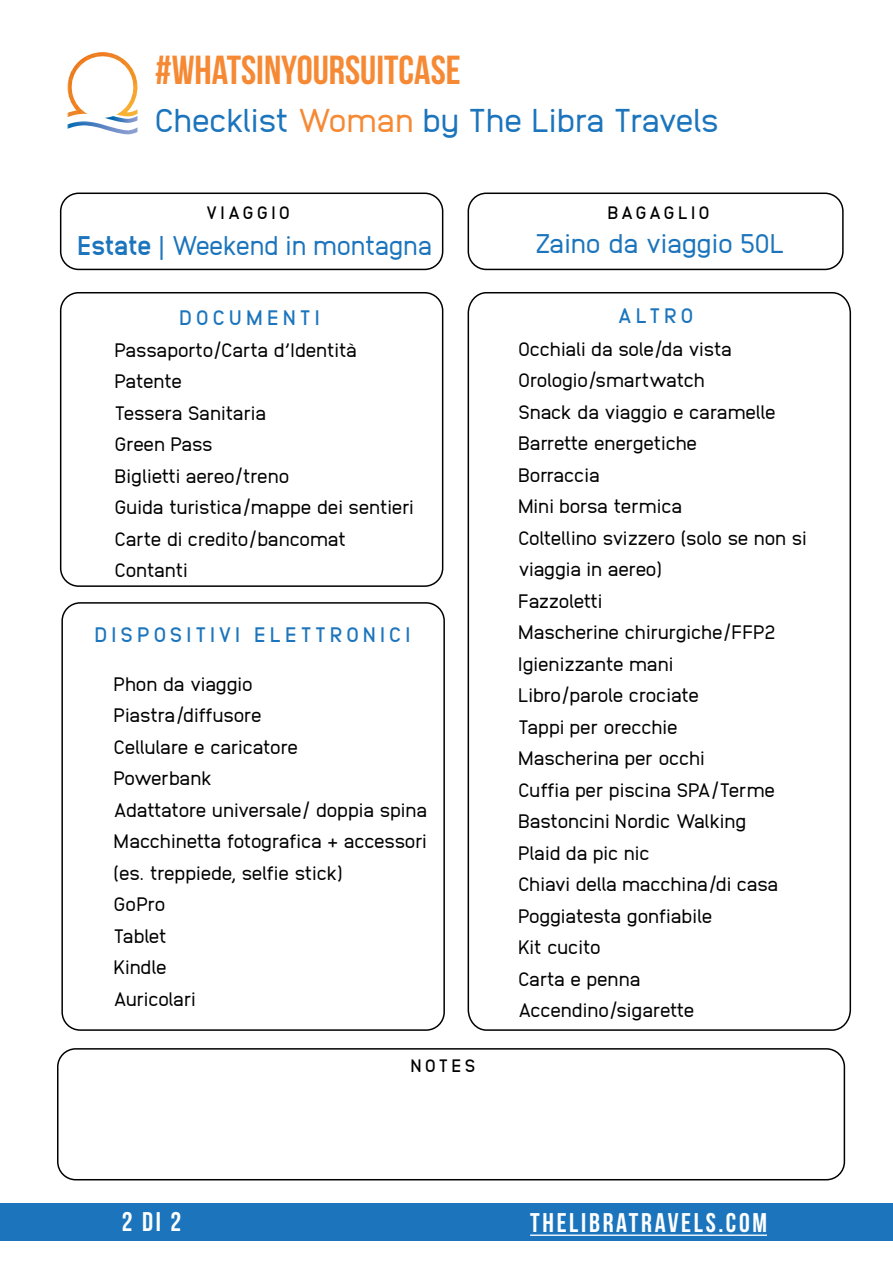
<style>
.page{position:relative;width:893px;height:1263px;background:#fff}
.page>*{position:absolute;margin:0;border:0;box-sizing:border-box;transform-origin:0 0}
.t1{font:40.5px "Bebas Neue";color:#f68933}
.t2{font:33px "Anodina";letter-spacing:-.03em;color:#1c75bc}
.t3{font:27px "Anodina";letter-spacing:-.03em;color:#1c75bc;scale:.96 1}
.t4{font:27px "Bebas Neue";letter-spacing:.1em;color:#fff}
.t5{font:27px "Anodina";letter-spacing:-.03em;color:#1c75bc}
.t6{font:700 21px "Anodina";letter-spacing:.17em;color:#1c75bc}
.t7{font:19.5px/31.5px "Anodina";letter-spacing:-.03em;color:#000}
.t8{font:700 18px "Anodina";letter-spacing:.17em;color:#000}
.t9{font:700 18px "Anodina";letter-spacing:.11em;color:#000}
.s1{color:#f68933}
.s2{font-weight:800}
</style>
<div class="page">
<div style="left:61px;top:602px;width:384px;height:429px;border:2px solid #000;border-radius:18px"></div>
<div style="left:60px;top:292px;width:383px;height:295px;border:2px solid #000;border-radius:18px"></div>
<svg style="left:467px;top:292px;width:385px;height:739px"></svg>
<div style="left:57px;top:1048px;width:788px;height:132px;border:2px solid #000;border-radius:18px"></div>
<div style="left:60px;top:193px;width:383px;height:77px;border:2px solid #000;border-radius:18px"></div>
<div style="left:468px;top:193px;width:376px;height:77px;border:2px solid #000;border-radius:18px"></div>
<img style="left:68px;top:121px;width:69px;height:13px">
<img style="left:68px;top:52px;width:69px;height:65px">
<img style="left:104px;top:116px;width:33px;height:7px">
<div style="left:0;top:1203px;width:893px;height:38px;background:#1c75bc"></div>
<hr style="left:530px;top:1234px;width:237px;height:2px;background:#fff">
<h1 class="t1" style="left:155px;top:48px;width:307px">#WHATSINYOURSUITCASE</h1>
<h2 class="t2" style="left:155px;top:96px;width:566px">Checklist <span class="s1">Woman</span> by The Libra Travels</h2>
<p class="t8" style="left:206px;top:200px;width:86px">VIAGGIO</p>
<p class="t9" style="left:608px;top:199px;width:104px">BAGAGLIO</p>
<h3 class="t3" style="left:77px;top:226px;width:371px"><span class="s2">Estate</span> | Weekend in montagna</h3>
<h3 class="t5" style="left:535px;top:224px;width:251px">Zaino da viaggio 50L</h3>
<p class="t6" style="left:179px;top:302px;width:142px">DOCUMENTI</p>
<p class="t7" style="left:115px;top:333px;width:301px">Passaporto/Carta d’Identità<br>Patente<br>Tessera Sanitaria<br>Green Pass<br>Biglietti aereo/treno<br>Guida turistica/mappe dei sentieri<br>Carte di credito/bancomat<br>Contanti</p>
<p class="t6" style="left:95px;top:619px;width:317px">DISPOSITIVI ELETTRONICI</p>
<p class="t7" style="left:114px;top:667px;width:315px">Phon da viaggio<br>Piastra/diffusore<br>Cellulare e caricatore<br>Powerbank<br>Adattatore universale/ doppia spina<br>Macchinetta fotografica + accessori (es. treppiede, selfie stick)<br>GoPro<br>Tablet<br>Kindle<br>Auricolari</p>
<p class="t8" style="left:410px;top:1052px;width:67px">NOTES</p>
<p class="t6" style="left:617px;top:300px;width:78px">ALTRO</p>
<p class="t7" style="left:518px;top:332px;width:290px">Occhiali da sole/da vista<br>Orologio/smartwatch<br>Snack da viaggio e caramelle<br>Barrette energetiche<br>Borraccia<br>Mini borsa termica<br>Coltellino svizzero (solo se non si viaggia in aereo)<br>Fazzoletti<br>Mascherine chirurgiche/FFP2<br>Igienizzante mani<br>Libro/parole crociate<br>Tappi per orecchie<br>Mascherina per occhi<br>Cuffia per piscina SPA/Terme<br>Bastoncini Nordic Walking<br>Plaid da pic nic<br>Chiavi della macchina/di casa<br>Poggiatesta gonfiabile<br>Kit cucito<br>Carta e penna<br>Accendino/sigarette</p>
<h3 class="t4" style="left:122px;top:1206px;width:61px">2 DI 2</h3>
<h3 class="t4" style="left:530px;top:1208px;width:238px">THELIBRATRAVELS.COM</h3>
</div>
